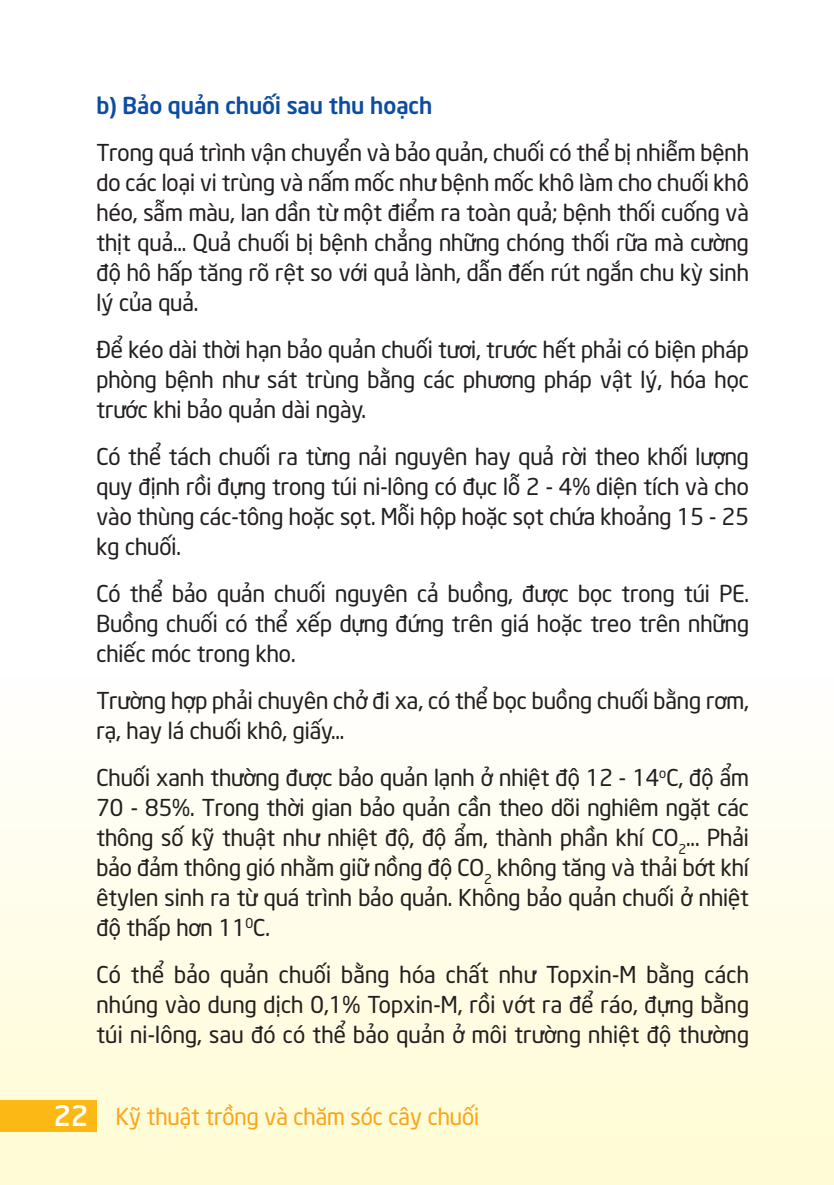
<style>
.page{position:relative;width:834px;height:1185px;background:#fff}
.page>*{position:absolute;margin:0;border:0;box-sizing:border-box;transform-origin:0 0}
.t1{font:23px/30px "UTM Neo Sans Intel";color:#231f20;text-align:justify}
.t2{font:23px "UTM Neo Sans Intel";color:#f9a51b}
.t3{font:700 23px "UTM Neo Sans Intel";color:#0d4da1}
.s1{font-weight:700;font-size:28px;color:#fff}
</style>
<div class="page">
<div style="left:0;top:670px;width:833px;height:515px;background:linear-gradient(to bottom,#fffefe,#fffbd3)"></div>
<div style="left:0;top:1100px;width:96px;height:32px;background:#fcb814"></div>
<p class="t3" style="left:96px;top:87px;width:337px">b) Bảo quản chuối sau thu hoạch</p>
<p class="t1" style="left:96px;top:135px;width:653px">Trong quá trình vận chuyển và bảo quản, chuối có thể bị nhiễm bệnh do các loại vi trùng và nấm mốc như bệnh mốc khô làm cho chuối khô héo, sẫm màu, lan dần từ một điểm ra toàn quả; bệnh thối cuống và thịt quả... Quả chuối bị bệnh chẳng những chóng thối rữa mà cường độ hô hấp tăng rõ rệt so với quả lành, dẫn đến rút ngắn chu kỳ sinh lý của quả.</p>
<p class="t1" style="left:96px;top:332px;width:653px">Để kéo dài thời hạn bảo quản chuối tươi, trước hết phải có biện pháp phòng bệnh như sát trùng bằng các phương pháp vật lý, hóa học trước khi bảo quản dài ngày.</p>
<p class="t1" style="left:96px;top:439px;width:653px">Có thể tách chuối ra từng nải nguyên hay quả rời theo khối lượng quy định rồi đựng trong túi ni-lông có đục lỗ 2 - 4% diện tích và cho vào thùng các-tông hoặc sọt. Mỗi hộp hoặc sọt chứa khoảng 15 - 25 kg chuối.</p>
<p class="t1" style="left:96px;top:576px;width:653px">Có thể bảo quản chuối nguyên cả buồng, được bọc trong túi PE.<br>Buồng chuối có thể xếp dựng đứng trên giá hoặc treo trên những chiếc móc trong kho.</p>
<p class="t1" style="left:96px;top:683px;width:653px">Trường hợp phải chuyên chở đi xa, có thể bọc buồng chuối bằng rơm, rạ, hay lá chuối khô, giấy...</p>
<p class="t1" style="left:96px;top:760px;width:653px">Chuối xanh thường được bảo quản lạnh ở nhiệt độ 12 - 14<sup>o</sup>C, độ ẩm 70 - 85%. Trong thời gian bảo quản cần theo dõi nghiêm ngặt các thông số kỹ thuật như nhiệt độ, độ ẩm, thành phần khí CO<sub>2</sub>... Phải bảo đảm thông gió nhằm giữ nồng độ CO<sub>2</sub> không tăng và thải bớt khí êtylen sinh ra từ quá trình bảo quản. Không bảo quản chuối ở nhiệt độ thấp hơn 11<sup>0</sup>C.</p>
<p class="t1" style="left:96px;top:957px;width:654px">Có thể bảo quản chuối bằng hóa chất như Topxin-M bằng cách nhúng vào dung dịch 0,1% Topxin-M, rồi vớt ra để ráo, đựng bằng túi ni-lông, sau đó có thể bảo quản ở môi trường nhiệt độ thường</p>
<p class="t2" style="left:54px;top:1098px;width:426px"><span class="s1">22</span> Kỹ thuật trồng và chăm sóc cây chuối</p>
</div>
